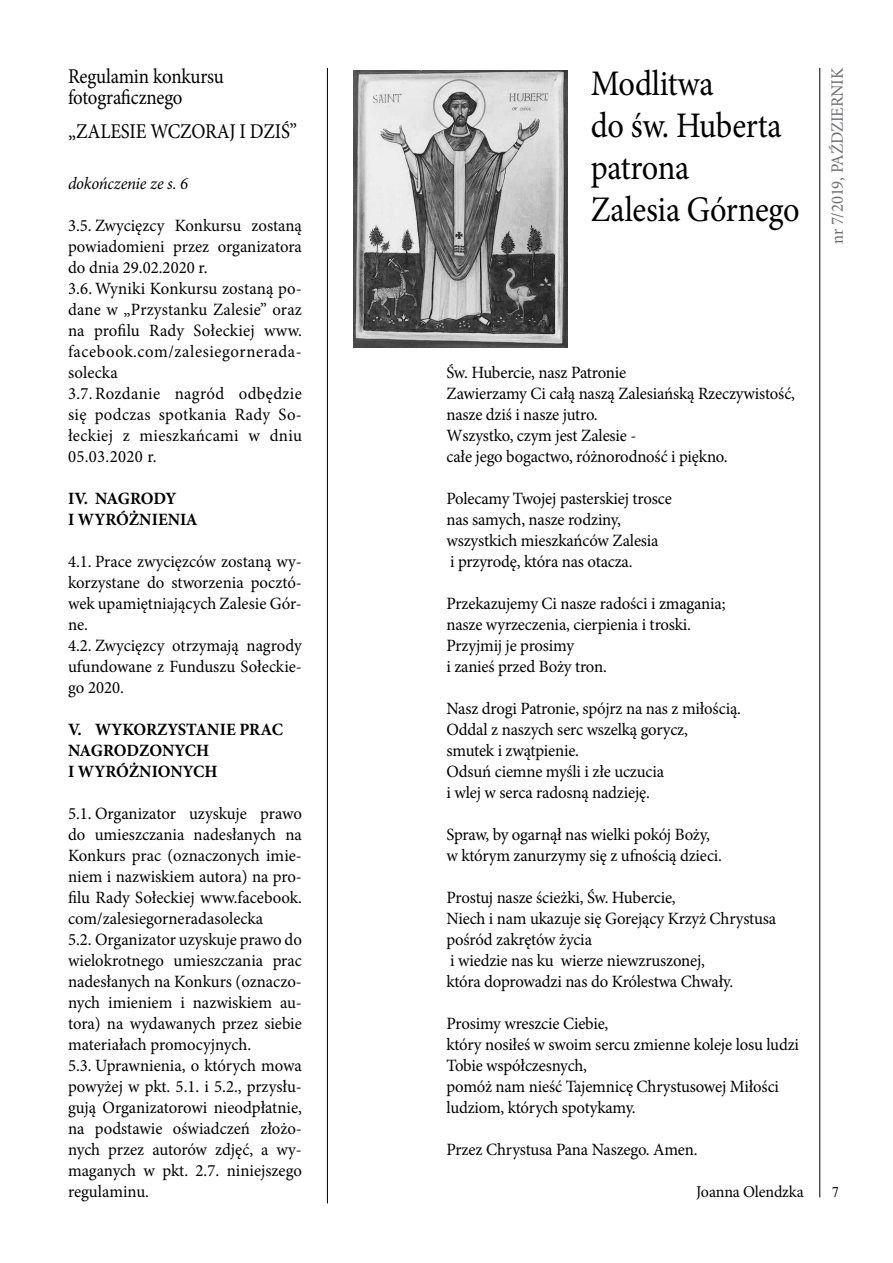
<style>
.page{position:relative;width:893px;height:1263px;background:#fff}
.page>*{position:absolute;margin:0;border:0;box-sizing:border-box;transform-origin:0 0}
.t1{font:36px/42px "Minion Pro";letter-spacing:-.01em;color:#000;scale:.9 1}
.t2{font:21px/21px "Minion Pro";letter-spacing:-.01em;color:#000;scale:.9 1}
.t3{font:17.25px/21px "Minion Pro";letter-spacing:-.01em;color:#000}
.t4{font:17.25px/21px "Minion Pro";letter-spacing:.01em;color:#000}
.t5{font:700 17.25px/21px "Minion Pro";color:#000}
.t6{font:17.25px "Minion Pro";letter-spacing:-.01em;color:#6d6e71}
.t7{font:italic 17.25px "Minion Pro";letter-spacing:-.015em;color:#000}
.t8{font:16.5px "Minion Pro";letter-spacing:-.01em;color:#000}
.t9{font:15px "Times CE Medium";color:#000;scale:.9 1}
</style>
<div class="page">
<hr style="left:819px;top:68px;width:1px;height:1129px;background:#000">
<img style="left:353px;top:70px;width:214px;height:278px">
<hr style="left:327px;top:68px;width:1px;height:1135px;background:#000">
<p class="t2" style="left:68px;top:66px;width:175px">Regulamin konkursu fotograficznego</p>
<p class="t2" style="left:68px;top:121px;width:256px">„ZALESIE WCZORAJ I DZIŚ”</p>
<p class="t7" style="left:68px;top:172px;width:122px">dokończenie ze s. 6</p>
<p class="t4" style="left:68px;top:215px;width:235px">3.5. Zwycięzcy Konkursu zostaną powiadomieni przez organizatora do dnia 29.02.2020 r.<br>3.6. Wyniki Konkursu zostaną po&shy;dane w „Przystanku Zalesie” oraz na profilu Rady Sołeckiej www. facebook.com/zalesiegornerada&shy;solecka<br>3.7.Rozdanie nagród odbędzie się podczas spotkania Rady So&shy;łeckiej z mieszkańcami w dniu<br>05.03.2020 r.</p>
<p class="t5" style="left:68px;top:488px;width:131px">IV. NAGRODY<br>I WYRÓŻNIENIA</p>
<p class="t3" style="left:68px;top:551px;width:235px">4.1. Prace zwycięzców zostaną wy&shy;korzystane do stworzenia pocztó&shy;wek upamiętniających Zalesie Gór&shy;ne.<br>4.2. Zwycięzcy otrzymają nagrody ufundowane z Funduszu Sołeckie&shy;go 2020.</p>
<p class="t5" style="left:68px;top:719px;width:217px">V. WYKORZYSTANIE PRAC<br>NAGRODZONYCH<br>I WYRÓŻNIONYCH</p>
<p class="t3" style="left:68px;top:803px;width:235px">5.1. Organizator uzyskuje prawo do umieszczania nadesłanych na<br>Konkurs prac (oznaczonych imie&shy;niem i nazwiskiem autora) na pro&shy;filu Rady Sołeckiej www.facebook. com/zalesiegorneradasolecka<br>5.2. Organizator uzyskuje prawo do wielokrotnego umieszczania prac nadesłanych na Konkurs (oznaczo&shy;nych imieniem i nazwiskiem au&shy;tora) na wydawanych przez siebie materiałach promocyjnych.<br>5.3. Uprawnienia, o których mowa powyżej w pkt. 5.1. i 5.2., przysłu&shy;gują Organizatorowi nieodpłatnie, na podstawie oświadczeń złożo&shy;nych przez autorów zdjęć, a wy&shy;maganych w pkt. 2.7. niniejszego regulaminu.</p>
<h1 class="t1" style="left:591px;top:63px;width:233px">Modlitwa<br>do św. Huberta patrona<br>Zalesia Górnego</h1>
<p class="t6" style="left:826px;top:244px;width:177px;rotate:-90deg">nr 7/2019, PAŹDZIERNIK</p>
<p class="t3" style="left:446px;top:362px;width:350px">Św. Hubercie, nasz Patronie<br>Zawierzamy Ci całą naszą Zalesiańską Rzeczywistość, nasze dziś i nasze jutro.<br>Wszystko, czym jest Zalesie -<br>całe jego bogactwo, różnorodność i piękno.</p>
<p class="t3" style="left:446px;top:488px;width:227px">Polecamy Twojej pasterskiej trosce nas samych, nasze rodziny, wszystkich mieszkańców Zalesia<br>i przyrodę, która nas otacza.</p>
<p class="t3" style="left:446px;top:593px;width:281px">Przekazujemy Ci nasze radości i zmagania; nasze wyrzeczenia, cierpienia i troski.<br>Przyjmij je prosimy<br>i zanieś przed Boży tron.</p>
<p class="t3" style="left:446px;top:698px;width:296px">Nasz drogi Patronie, spójrz na nas z miłością.<br>Oddal z naszych serc wszelką gorycz,<br>smutek i zwątpienie.<br>Odsuń ciemne myśli i złe uczucia<br>i wlej w serca radosną nadzieję.</p>
<p class="t3" style="left:446px;top:824px;width:277px">Spraw, by ogarnął nas wielki pokój Boży, w którym zanurzymy się z ufnością dzieci.</p>
<p class="t3" style="left:446px;top:887px;width:331px">Prostuj nasze ścieżki, Św. Hubercie,<br>Niech i nam ukazuje się Gorejący Krzyż Chrystusa pośród zakrętów życia<br>i wiedzie nas ku wierze niewzruszonej,<br>która doprowadzi nas do Królestwa Chwały.</p>
<p class="t3" style="left:446px;top:1013px;width:354px">Prosimy wreszcie Ciebie,<br>który nosiłeś w swoim sercu zmienne koleje losu ludzi Tobie współczesnych,<br>pomóż nam nieść Tajemnicę Chrystusowej Miłości ludziom, których spotykamy.</p>
<p class="t3" style="left:446px;top:1139px;width:253px">Przez Chrystusa Pana Naszego. Amen.</p>
<p class="t8" style="left:696px;top:1181px;width:109px">Joanna Olendzka</p>
<p class="t9" style="left:832px;top:1183px;width:9px">7</p>
</div>
